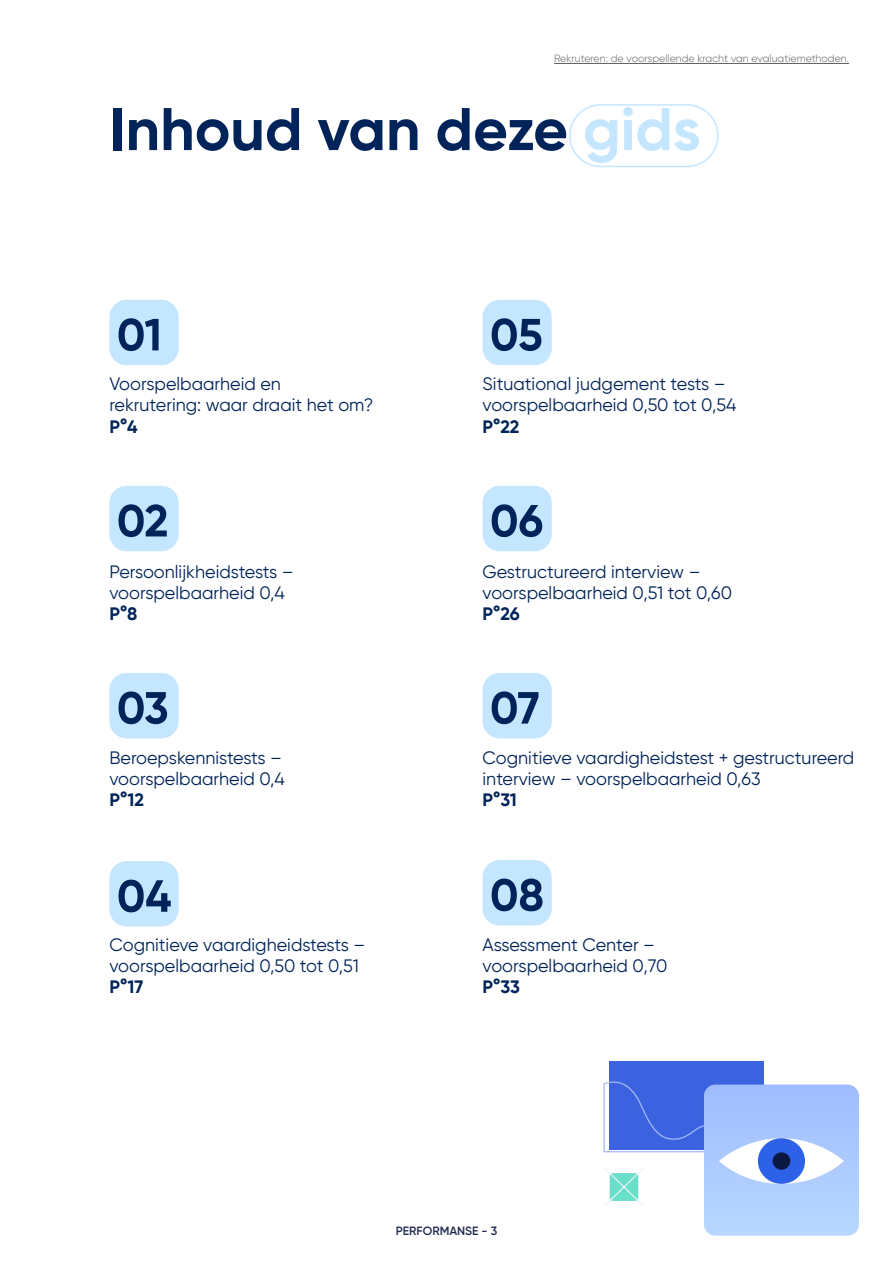
<style>
.page{position:relative;width:893px;height:1263px;background:#fff}
.page>*{position:absolute;margin:0;border:0;box-sizing:border-box;transform-origin:0 0}
.t1{font:700 60px "Gilroy";color:#002459}
.t2{font:18px/21px "Gilroy";color:#002459}
.t3{font:700 18px "Gilroy";letter-spacing:-.005em;color:#002459}
.t4{font:600 12px "Gilroy";color:#212b52}
.t5{font:300 10.5px "Gilroy";color:#5e5e5e}
.s1{color:#c4e7ff}
</style>
<div class="page">
<div style="left:569px;top:104px;width:150px;height:63px;border:2px solid #c4e7ff;border-radius:31px"></div>
<div style="left:109px;top:300px;width:70px;height:65px;background:#c4e7ff;border-radius:17px"></div>
<svg style="left:119px;top:318px;width:40px;height:33px"></svg>
<div style="left:109px;top:486px;width:70px;height:65px;background:#c4e7ff;border-radius:17px"></div>
<svg style="left:119px;top:504px;width:48px;height:33px"></svg>
<div style="left:109px;top:673px;width:70px;height:65px;background:#c4e7ff;border-radius:17px"></div>
<svg style="left:119px;top:691px;width:48px;height:33px"></svg>
<div style="left:109px;top:861px;width:70px;height:65px;background:#c4e7ff;border-radius:17px"></div>
<svg style="left:119px;top:880px;width:52px;height:32px"></svg>
<div style="left:483px;top:300px;width:69px;height:65px;background:#c4e7ff;border-radius:17px"></div>
<svg style="left:492px;top:318px;width:49px;height:33px"></svg>
<div style="left:483px;top:486px;width:69px;height:65px;background:#c4e7ff;border-radius:17px"></div>
<svg style="left:492px;top:504px;width:50px;height:33px"></svg>
<div style="left:483px;top:673px;width:69px;height:65px;background:#c4e7ff;border-radius:17px"></div>
<svg style="left:492px;top:691px;width:46px;height:33px"></svg>
<div style="left:483px;top:860px;width:69px;height:65px;background:#c4e7ff;border-radius:17px"></div>
<svg style="left:492px;top:878px;width:50px;height:33px"></svg>
<div style="left:610px;top:1061px;width:154px;height:88px;background:#3b63e0"></div>
<svg style="left:603px;top:1072px;width:256px;height:164px"></svg>
<hr style="left:554px;top:63px;width:295px;height:1px;background:#5e5e5e">
<p class="t5" style="left:554px;top:52px;width:296px">Rekruteren: de voorspellende kracht van evaluatiemethoden.</p>
<h1 class="t1" style="left:109px;top:92px;width:593px">Inhoud van deze <span class="s1">gids</span></h1>
<p class="t2" style="left:109px;top:374px;width:265px">Voorspelbaarheid en rekrutering: waar draait het om?</p>
<p class="t3" style="left:109px;top:415px;width:30px">P°4</p>
<p class="t2" style="left:109px;top:561px;width:186px">Persoonlijkheidstests – voorspelbaarheid 0,4</p>
<p class="t3" style="left:109px;top:602px;width:30px">P°8</p>
<p class="t2" style="left:109px;top:747px;width:177px">Beroepskennistests – voorspelbaarheid 0,4</p>
<p class="t3" style="left:109px;top:788px;width:36px">P°12</p>
<p class="t2" style="left:109px;top:934px;width:257px">Cognitieve vaardigheidstests – voorspelbaarheid 0,50 tot 0,51</p>
<p class="t3" style="left:109px;top:976px;width:35px">P°17</p>
<p class="t2" style="left:483px;top:374px;width:255px">Situational judgement tests – voorspelbaarheid 0,50 tot 0,54</p>
<p class="t3" style="left:483px;top:415px;width:38px">P°22</p>
<p class="t2" style="left:483px;top:561px;width:251px">Gestructureerd interview – voorspelbaarheid 0,51 tot 0,60</p>
<p class="t3" style="left:483px;top:602px;width:39px">P°26</p>
<p class="t2" style="left:483px;top:747px;width:373px">Cognitieve vaardigheidstest + gestructureerd interview – voorspelbaarheid 0,63</p>
<p class="t3" style="left:483px;top:788px;width:36px">P°31</p>
<p class="t2" style="left:483px;top:934px;width:186px">Assessment Center – voorspelbaarheid 0,70</p>
<p class="t3" style="left:483px;top:976px;width:39px">P°33</p>
<p class="t4" style="left:396px;top:1224px;width:103px">PERFORMANSE - 3</p>
</div>
